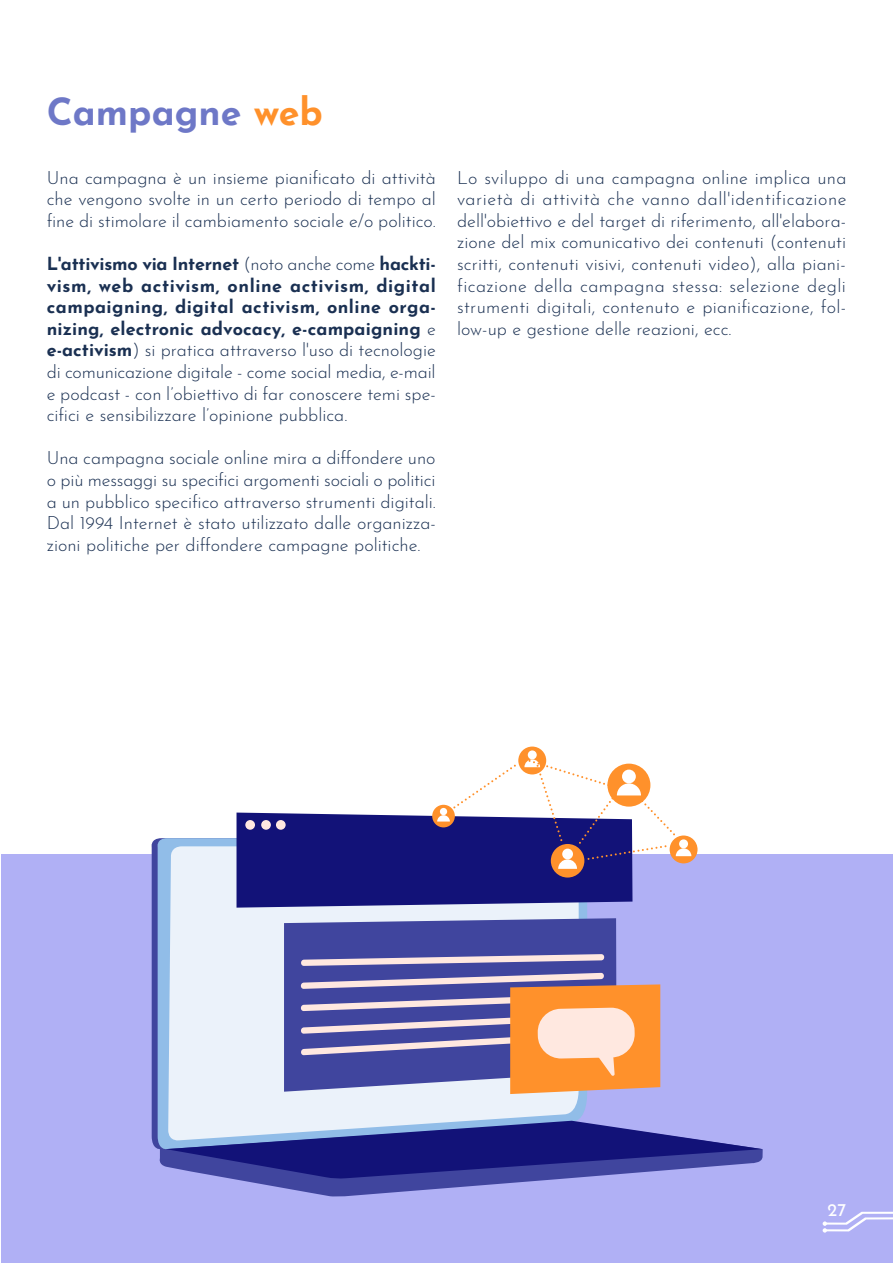
<style>
.page{position:relative;width:893px;height:1263px;background:#fff}
.page>*{position:absolute;margin:0;border:0;box-sizing:border-box;transform-origin:0 0}
.t1{font:700 37.5px "Josefin Sans";color:#6e78c7}
.t2{font:300 18px/21.6px "Josefin Sans";color:#1a3052;text-align:justify}
.t3{font:18px "Josefin Sans";color:#fff}
.s1{color:#ff912b}
.s2{font-weight:700}
</style>
<div class="page">
<div style="left:2px;top:855px;width:891px;height:408px;background:#b0b0f5"></div>
<svg style="left:823px;top:1212px;width:70px;height:20px"></svg>
<div style="left:518px;top:746px;width:28px;height:28px;background:#ff912b;border-radius:50%"></div>
<div style="left:528px;top:750px;width:9px;height:9px;background:#fff;border-radius:50%"></div>
<svg style="left:156px;top:838px;width:431px;height:311px;background:#87adde"></svg>
<div style="left:168px;top:846px;width:412px;height:275px;background:#ebf2fa"></div>
<svg style="left:158px;top:1121px;width:605px;height:75px"></svg>
<div style="left:284px;top:918px;width:333px;height:174px;background:#40459e"></div>
<svg style="left:300px;top:954px;width:305px;height:12px;background:#a299c0"></svg>
<div style="left:670px;top:835px;width:27px;height:28px;background:#ff912b;border-radius:50%"></div>
<svg style="left:237px;top:758px;width:454px;height:150px"></svg>
<svg style="left:300px;top:973px;width:360px;height:121px;background:#a78997"></svg>
<h1 class="t1" style="left:47px;top:79px;width:278px">Campagne <span class="s1">web</span></h1>
<p class="t2" style="left:47px;top:165px;width:391px">Una campagna è un insieme pianificato di attività che vengono svolte in un certo periodo di tempo al fine di stimolare il cambiamento sociale e/o politico.</p>
<p class="t2" style="left:47px;top:251px;width:391px"><span class="s2">L'attivismo via Internet</span> (noto anche come <span class="s2">hackti&shy;vism, web activism, online activism, digital campaigning, digital activism, online orga&shy;nizing, electronic advocacy, e-campaigning</span> e <span class="s2">e-activism</span>) si pratica attraverso l'uso di tecnologie di comunicazione digitale - come social media, e-mail e podcast - con l’obiettivo di far conoscere temi spe&shy;cifici e sensibilizzare l’opinione pubblica.</p>
<p class="t2" style="left:47px;top:446px;width:391px">Una campagna sociale online mira a diffondere uno o più messaggi su specifici argomenti sociali o politici a un pubblico specifico attraverso strumenti digitali.<br>Dal 1994 Internet è stato utilizzato dalle organizza&shy;zioni politiche per diffondere campagne politiche.</p>
<p class="t2" style="left:457px;top:165px;width:391px">Lo sviluppo di una campagna online implica una varietà di attività che vanno dall'identificazione dell'obiettivo e del target di riferimento, all'elabora&shy;zione del mix comunicativo dei contenuti (contenuti scritti, contenuti visivi, contenuti video), alla piani&shy;ficazione della campagna stessa: selezione degli strumenti digitali, contenuto e pianificazione, fol&shy;low-up e gestione delle reazioni, ecc.</p>
<p class="t3" style="left:828px;top:1194px;width:20px">27</p>
</div>
